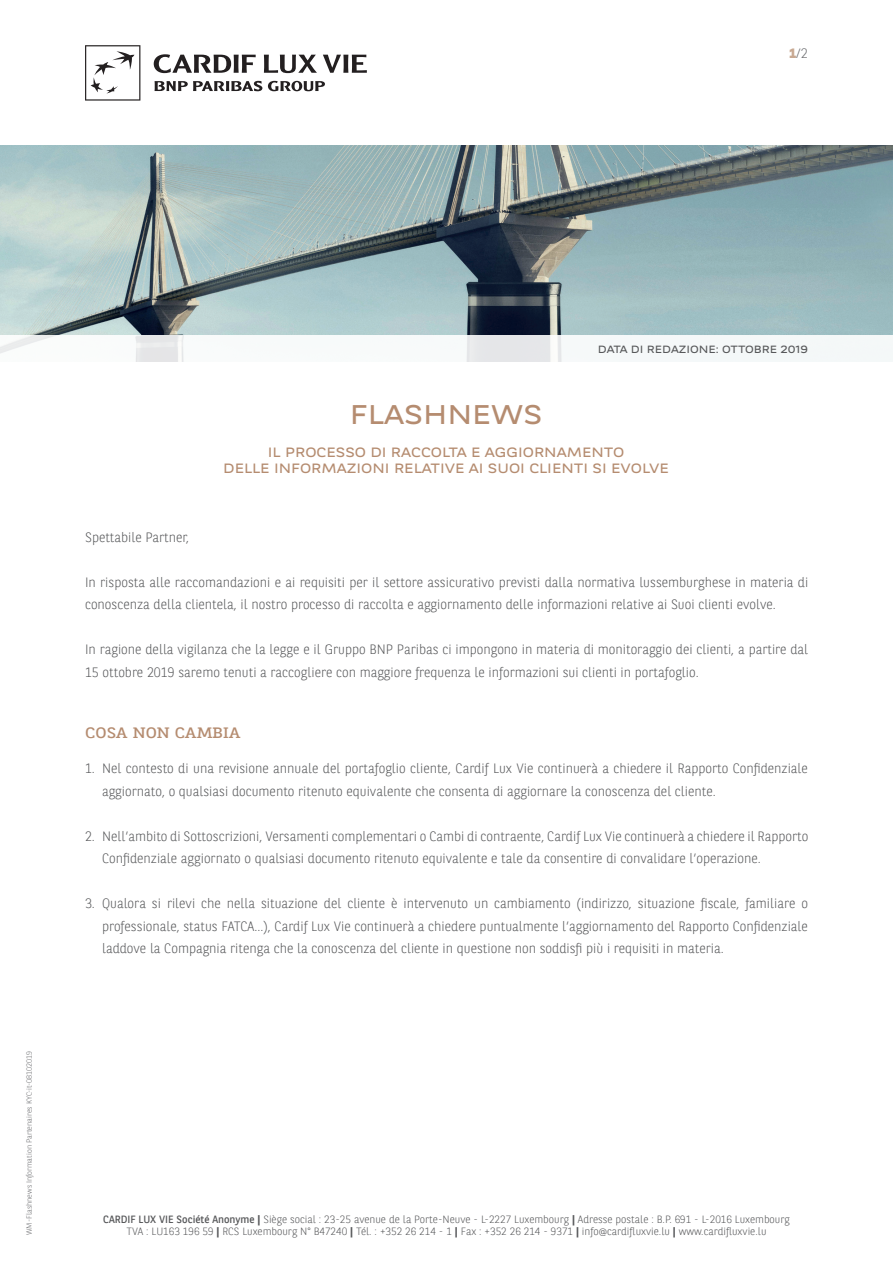
<style>
.page{position:relative;width:893px;height:1263px;background:#fff}
.page>*{position:absolute;margin:0;border:0;box-sizing:border-box;transform-origin:0 0}
.Chapitre{font:27px "BNPP Expanded Sans";color:#b58c70}
.Titre_1{font:15px "BNPP Slab Serif Expanded";color:#b58c70}
.Body{font:300 13.5px/22.5px "BNPP Sans";color:#57585a}
.Chapitre-2{font:13.5px "BNPP Expanded Sans";color:#b58c70}
.t1{font:300 13.5px "BNPP Sans";color:#6c6d70}
.t2{font:300 10.5px/12.6px "BNPP Sans";color:#57585a;text-align:center}
.Chapitre_2{font:10.5px "BNPP Expanded Sans";color:#57585a}
.t3{font:300 7.5px "BNPP Sans";color:#6c6d70}
.s1{font-weight:800;color:#c8a992}
.s2{font-weight:400}
.s3{font-weight:700}
</style>
<div class="page">
<svg style="left:85px;top:45px;width:55px;height:56px"></svg>
<svg style="left:154px;top:54px;width:102px;height:19px"></svg>
<svg style="left:264px;top:55px;width:53px;height:18px"></svg>
<svg style="left:323px;top:55px;width:44px;height:18px"></svg>
<svg style="left:155px;top:81px;width:107px;height:10px"></svg>
<svg style="left:268px;top:81px;width:57px;height:10px"></svg>
<img style="left:0;top:145px;width:893px;height:190px">
<svg style="left:0;top:335px;width:893px;height:26px;fill:#f6f9f9"></svg>
<p class="t1" style="left:789px;top:44px;width:20px"><span class="s1">1</span>/2</p>
<p class="t3" style="left:24px;top:1235px;width:186px;rotate:-90deg">WM-Flashnews Information Partenaires KYC-it-08102019</p>
<p class="Chapitre_2" style="left:598px;top:342px;width:212px">DATA DI REDAZIONE: OTTOBRE 2019</p>
<p class="Chapitre" style="left:350px;top:396px;width:194px">FLASHNEWS</p>
<p class="Chapitre-2" style="left:268px;top:443px;width:358px">IL PROCESSO DI RACCOLTA E AGGIORNAMENTO</p>
<p class="Chapitre-2" style="left:223px;top:459px;width:447px">DELLE INFORMAZIONI RELATIVE AI SUOI CLIENTI SI EVOLVE</p>
<p class="Body" style="left:85px;top:525px;width:106px">Spettabile Partner,</p>
<p class="Body" style="left:85px;top:570px;width:725px">In risposta alle raccomandazioni e ai requisiti per il settore assicurativo previsti dalla normativa lussemburghese in materia di conoscenza della clientela, il nostro processo di raccolta e aggiornamento delle informazioni relative ai Suoi clienti evolve.</p>
<p class="Body" style="left:85px;top:638px;width:725px">In ragione della vigilanza che la legge e il Gruppo BNP Paribas ci impongono in materia di monitoraggio dei clienti, a partire dal<br>15 ottobre 2019 saremo tenuti a raccogliere con maggiore frequenza le informazioni sui clienti in portafoglio.</p>
<p class="Titre_1" style="left:85px;top:723px;width:157px">COSA NON CAMBIA</p>
<p class="Body" style="left:102px;top:757px;width:707px;text-indent:-17px">1. Nel contesto di una revisione annuale del portafoglio cliente, Cardif Lux Vie continuerà a chiedere il Rapporto Confidenziale aggiornato, o qualsiasi documento ritenuto equivalente che consenta di aggiornare la conoscenza del cliente.</p>
<p class="Body" style="left:102px;top:824px;width:708px;text-indent:-17px">2. Nell’ambito di Sottoscrizioni, Versamenti complementari o Cambi di contraente, Cardif Lux Vie continuerà a chiedere il Rapporto<br>Confidenziale aggiornato o qualsiasi documento ritenuto equivalente e tale da consentire di convalidare l’operazione.</p>
<p class="Body" style="left:102px;top:892px;width:707px;text-align:justify;text-indent:-17px">3. Qualora si rilevi che nella situazione del cliente è intervenuto un cambiamento (indirizzo, situazione fiscale, familiare o professionale, status FATCA...), Cardif Lux Vie continuerà a chiedere puntualmente l’aggiornamento del Rapporto Confidenziale laddove la Compagnia ritenga che la conoscenza del cliente in questione non soddisfi più i requisiti in materia.</p>
<p class="t2" style="left:103px;top:1212px;width:688px"><span class="s2">CARDIF LUX VIE Société Anonyme</span> <span class="s3">|</span> Siège social : 23-25 avenue de la Porte-Neuve - L-2227 Luxembourg <span class="s3">|</span> Adresse postale : B.P. 691 - L-2016 Luxembourg<br>TVA : LU163 196 59 <span class="s3">|</span> RCS Luxembourg N° B47240 <span class="s3">|</span> Tél. : +352 26 214 - 1 <span class="s3">|</span> Fax : +352 26 214 - 9371 <span class="s3">|</span> info@cardifluxvie.lu <span class="s3">|</span> www.cardifluxvie.lu</p>
</div>
